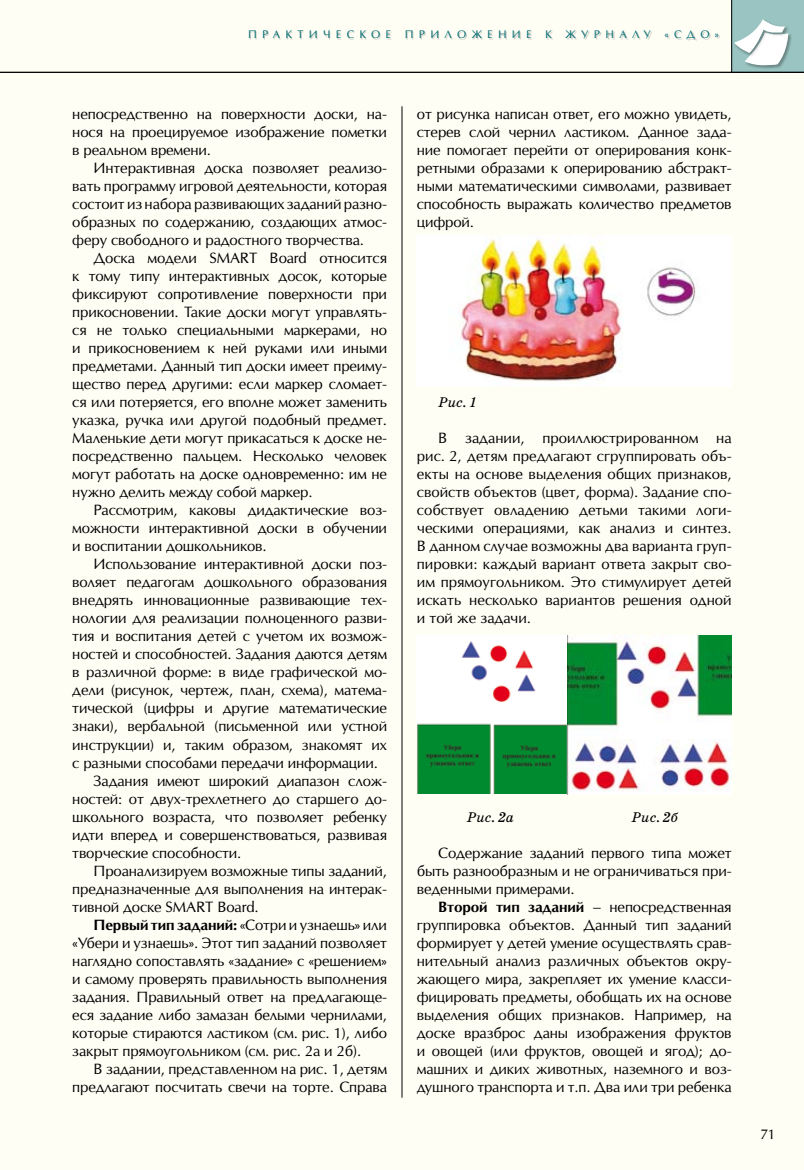
<style>
.page{position:relative;width:804px;height:1170px;background:#fff}
.page>*{position:absolute;margin:0;border:0;box-sizing:border-box;transform-origin:0 0}
.t1{font:14.25px/18px "Opium New";letter-spacing:-.01em;color:#000;text-align:justify}
.t2{font:italic 14.25px "School Book C";letter-spacing:-.01em;color:#000}
.t3{font:13.5px "Opium New";color:#000}
.t4{font:10.5px "Opium New";letter-spacing:.5em;color:#006c72}
.s1{font-weight:700}
</style>
<div class="page">
<div style="left:0;top:0;width:804px;height:1169px;background:#fffef5"></div>
<div style="left:731px;top:0;width:73px;height:72px;background:#9ac4c1"></div>
<div style="left:123px;top:27px;width:611px;height:28px;background:#000;opacity:.23"></div>
<hr style="left:731px;top:0;width:1px;height:72px;background:#000">
<div style="left:744px;top:31px;width:50px;height:40px;background:#000;opacity:.17"></div>
<div style="left:734px;top:19px;width:56px;height:39px;background:#000;opacity:.17"></div>
<svg style="left:734px;top:19px;width:54px;height:49px"></svg>
<hr style="left:0;top:72px;width:804px;height:1px;background:#000">
<hr style="left:401px;top:106px;width:1px;height:991px;background:#000">
<img style="left:458px;top:239px;width:238px;height:142px">
<img style="left:417px;top:635px;width:315px;height:159px">
<p class="t4" style="left:248px;top:28px;width:144px">ПРАКТИЧЕСКОЕ</p>
<p class="t4" style="left:405px;top:28px;width:128px">ПРИЛОЖЕНИЕ</p>
<p class="t4" style="left:545px;top:28px;width:8px">К</p>
<p class="t4" style="left:565px;top:28px;width:87px">ЖУРНАЛУ</p>
<p class="t4" style="left:664px;top:28px;width:22px">« сдо</p>
<p class="t4" style="left:714px;top:28px;width:6px">»</p>
<p class="t1" style="left:72px;top:105px;width:316px">непосредственно на поверхности доски, на&shy;нося на проецируемое изображение пометки в реальном времени.</p>
<p class="t1" style="left:72px;top:159px;width:316px;text-indent:21px">Интерактивная доска позволяет реализо&shy;вать программу игровой деятельности, которая состоит из набора развивающих заданий разно&shy;образных по содержанию, создающих атмос&shy;феру свободного и радостного творчества.</p>
<p class="t1" style="left:72px;top:249px;width:316px;text-indent:21px">Доска модели SMART Board относится к тому типу интерактивных досок, которые фиксируют сопротивление поверхности при прикосновении. Такие доски могут управлять&shy;ся не только специальными маркерами, но и прикосновением к ней руками или иными предметами. Данный тип доски имеет преиму&shy;щество перед другими: если маркер сломает&shy;ся или потеряется, его вполне может заменить указка, ручка или другой подобный предмет.<br>Маленькие дети могут прикасаться к доске не&shy;посредственно пальцем. Несколько человек могут работать на доске одновременно: им не нужно делить между собой маркер.</p>
<p class="t1" style="left:72px;top:501px;width:316px;text-indent:21px">Рассмотрим, каковы дидактические воз&shy;можности интерактивной доски в обучении и воспитании дошкольников.</p>
<p class="t1" style="left:94px;top:555px;width:295px">Использование интерактивной доски поз-</p>
<p class="t1" style="left:72px;top:573px;width:316px">воляет педагогам дошкольного образования</p>
<p class="t1" style="left:72px;top:591px;width:316px">внедрять инновационные развивающие тех-</p>
<p class="t1" style="left:72px;top:609px;width:316px">нологии для реализации полноценного разви-</p>
<p class="t1" style="left:72px;top:627px;width:316px">тия и воспитания детей с учетом их возмож-</p>
<p class="t1" style="left:72px;top:645px;width:316px">ностей и способностей. Задания даются детям</p>
<p class="t1" style="left:72px;top:663px;width:316px">в различной форме: в виде графической мо-</p>
<p class="t1" style="left:72px;top:681px;width:316px">дели (рисунок, чертеж, план, схема), матема-</p>
<p class="t1" style="left:72px;top:699px;width:316px">тической (цифры и другие математические</p>
<p class="t1" style="left:72px;top:717px;width:316px">знаки), вербальной (письменной или устной</p>
<p class="t1" style="left:72px;top:735px;width:316px">инструкции) и, таким образом, знакомят их</p>
<p class="t1" style="left:72px;top:753px;width:307px">с разными способами передачи информации.</p>
<p class="t1" style="left:94px;top:771px;width:295px">Задания имеют широкий диапазон слож-</p>
<p class="t1" style="left:72px;top:789px;width:316px">ностей: от двух-трехлетнего до старшего до-</p>
<p class="t1" style="left:72px;top:807px;width:316px">школьного возраста, что позволяет ребенку</p>
<p class="t1" style="left:72px;top:825px;width:316px">идти вперед и совершенствоваться, развивая</p>
<p class="t1" style="left:72px;top:843px;width:170px">творческие способности.</p>
<p class="t1" style="left:94px;top:861px;width:295px">Проанализируем возможные типы заданий,</p>
<p class="t1" style="left:72px;top:879px;width:316px">предназначенные для выполнения на интерак-</p>
<p class="t1" style="left:72px;top:897px;width:188px">тивной доске SMART Board.</p>
<p class="t1" style="left:94px;top:915px;width:295px"><span class="s1">Первый тип заданий:</span> «Сотри и узнаешь» или</p>
<p class="t1" style="left:72px;top:933px;width:316px">«Убери и узнаешь». Этот тип заданий позволяет</p>
<p class="t1" style="left:72px;top:951px;width:316px">наглядно сопоставлять «задание» с «решением»</p>
<p class="t1" style="left:72px;top:969px;width:316px">и самому проверять правильность выполнения</p>
<p class="t1" style="left:72px;top:987px;width:316px">задания. Правильный ответ на предлагающе-</p>
<p class="t1" style="left:72px;top:1005px;width:316px">еся задание либо замазан белыми чернилами,</p>
<p class="t1" style="left:72px;top:1023px;width:316px">которые стираются ластиком (см. рис. 1), либо</p>
<p class="t1" style="left:72px;top:1041px;width:290px">закрыт прямоугольником (см. рис. 2а и 2б).</p>
<p class="t1" style="left:94px;top:1059px;width:295px">В задании, представленном на рис. 1, детям</p>
<p class="t1" style="left:72px;top:1077px;width:316px">предлагают посчитать свечи на торте. Справа</p>
<p class="t1" style="left:417px;top:105px;width:316px">от рисунка написан ответ, его можно увидеть, стерев слой чернил ластиком. Данное зада&shy;ние помогает перейти от оперирования конк&shy;ретными образами к оперированию абстракт&shy;ными математическими символами, развивает способность выражать количество предметов цифрой.</p>
<p class="t2" style="left:438px;top:394px;width:41px">Рис. 1</p>
<p class="t1" style="left:417px;top:429px;width:316px;text-indent:21px">В задании, проиллюстрированном на рис. 2, детям предлагают сгруппировать объ&shy;екты на основе выделения общих признаков, свойств объектов (цвет, форма). Задание спо&shy;собствует овладению детьми такими логи&shy;ческими операциями, как анализ и синтез.<br>В данном случае возможны два варианта груп&shy;пировки: каждый вариант ответа закрыт сво&shy;им прямоугольником. Это стимулирует детей искать несколько вариантов решения одной и той же задачи.</p>
<p class="t2" style="left:467px;top:808px;width:49px">Рис. 2а</p>
<p class="t2" style="left:631px;top:808px;width:48px">Рис. 2б</p>
<p class="t1" style="left:417px;top:843px;width:316px;text-indent:21px">Содержание заданий первого типа может быть разнообразным и не ограничиваться при&shy;веденными примерами.</p>
<p class="t1" style="left:417px;top:897px;width:316px;text-indent:21px"><span class="s1">Второй тип заданий</span> – непосредственная группировка объектов. Данный тип заданий формирует у детей умение осуществлять срав&shy;нительный анализ различных объектов окру&shy;жающего мира, закрепляет их умение класси&shy;фицировать предметы, обобщать их на основе выделения общих признаков. Например, на доске вразброс даны изображения фруктов и овощей (или фруктов, овощей и ягод); до&shy;машних и диких животных, наземного и воз&shy;душного транспорта и т.п. Два или три ребенка</p>
<p class="t3" style="left:760px;top:1125px;width:17px">71</p>
</div>
